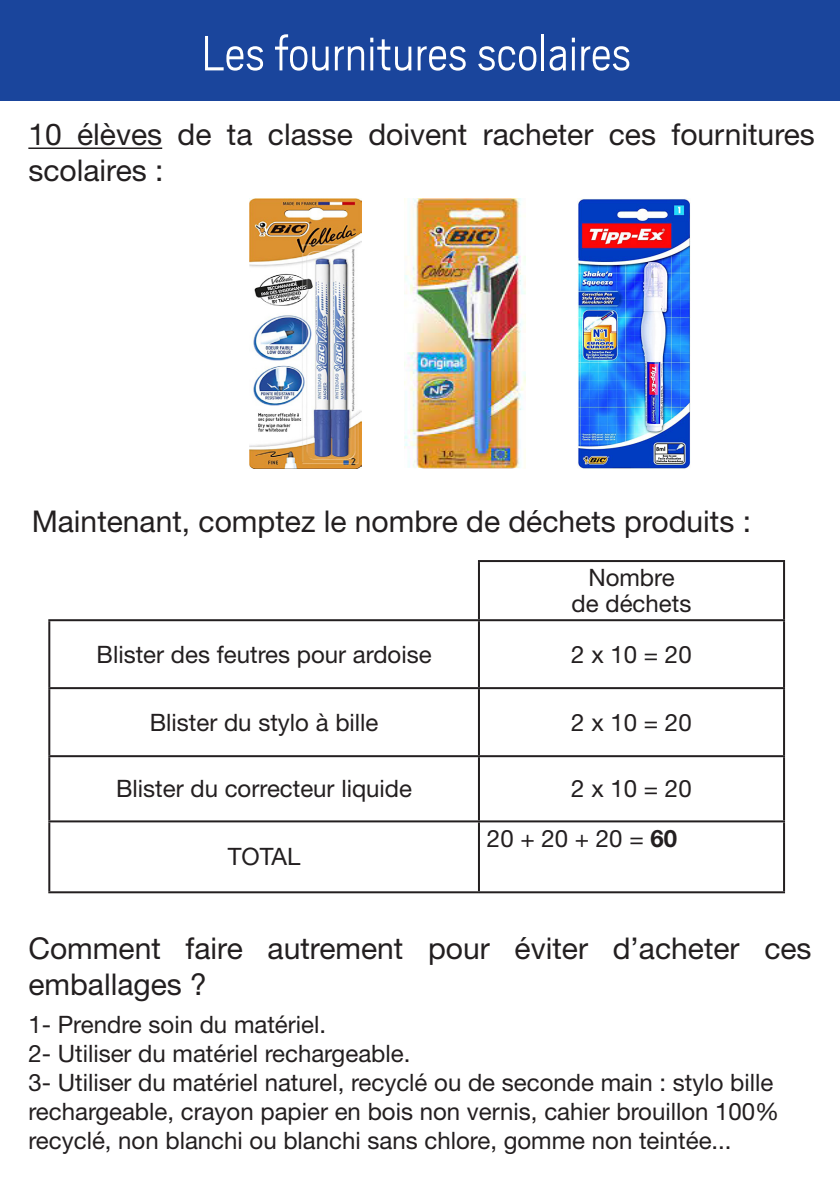
<style>
.page{position:relative;width:840px;height:1191px;background:#fff}
.page>*{position:absolute;margin:0;border:0;box-sizing:border-box;transform-origin:0 0}
.t1{font:300 55px "Scout";color:#fff;scale:.91 1}
.t2{font:30px/36px "Helvetica Neue LT Std";color:#231f20}
.t3{font:24px/28.8px "Helvetica Neue LT Std";color:#231f20}
.s1{font-weight:700}
</style>
<div class="page">
<div style="left:0;top:0;width:839px;height:100px;background:#1a459c"></div>
<hr style="left:477px;top:560px;width:307px;height:2px;background:#231f20">
<hr style="left:782px;top:562px;width:2px;height:57px;background:#231f20">
<hr style="left:48px;top:621px;width:2px;height:66px;background:#231f20">
<hr style="left:478px;top:619px;width:306px;height:2px;background:#231f20">
<hr style="left:477px;top:621px;width:2px;height:66px;background:#231f20">
<hr style="left:782px;top:621px;width:2px;height:66px;background:#231f20">
<hr style="left:48px;top:687px;width:430px;height:2px;background:#231f20">
<hr style="left:48px;top:689px;width:2px;height:66px;background:#231f20">
<hr style="left:478px;top:687px;width:306px;height:2px;background:#231f20">
<hr style="left:477px;top:689px;width:2px;height:66px;background:#231f20">
<hr style="left:782px;top:689px;width:2px;height:66px;background:#231f20">
<hr style="left:48px;top:755px;width:430px;height:2px;background:#231f20">
<hr style="left:48px;top:757px;width:2px;height:63px;background:#231f20">
<hr style="left:478px;top:755px;width:306px;height:2px;background:#231f20">
<hr style="left:477px;top:757px;width:2px;height:63px;background:#231f20">
<hr style="left:782px;top:757px;width:2px;height:63px;background:#231f20">
<hr style="left:48px;top:820px;width:430px;height:2px;background:#231f20">
<hr style="left:48px;top:822px;width:2px;height:69px;background:#231f20">
<hr style="left:478px;top:820px;width:306px;height:2px;background:#231f20">
<hr style="left:477px;top:822px;width:2px;height:69px;background:#231f20">
<hr style="left:782px;top:822px;width:2px;height:69px;background:#231f20">
<hr style="left:48px;top:891px;width:430px;height:2px;background:#231f20">
<hr style="left:478px;top:891px;width:306px;height:2px;background:#231f20">
<hr style="left:477px;top:562px;width:2px;height:57px;background:#231f20">
<hr style="left:48px;top:619px;width:430px;height:2px;background:#231f20">
<hr style="left:28px;top:147px;width:134px;height:2px;background:#231f20">
<img style="left:249px;top:198px;width:112px;height:270px">
<img style="left:404px;top:198px;width:121px;height:270px">
<img style="left:577px;top:198px;width:113px;height:270px">
<p class="t1" style="left:201px;top:18px;width:473px">Les fournitures scolaires</p>
<p class="t2" style="left:28px;top:116px;width:787px">10 élèves de ta classe doivent racheter ces fournitures scolaires :</p>
<p class="t2" style="left:32px;top:503px;width:720px">Maintenant, comptez le nombre de déchets produits :</p>
<p class="t3" style="left:588px;top:563px;width:88px">Nombre</p>
<p class="t3" style="left:571px;top:589px;width:121px">de déchets</p>
<p class="t3" style="left:96px;top:639px;width:336px">Blister des feutres pour ardoise</p>
<p class="t3" style="left:571px;top:639px;width:122px">2 x 10 = 20</p>
<p class="t3" style="left:150px;top:707px;width:230px">Blister du stylo à bille</p>
<p class="t3" style="left:571px;top:707px;width:122px">2 x 10 = 20</p>
<p class="t3" style="left:116px;top:774px;width:297px">Blister du correcteur liquide</p>
<p class="t3" style="left:571px;top:774px;width:122px">2 x 10 = 20</p>
<p class="t3" style="left:228px;top:842px;width:74px">TOTAL</p>
<p class="t3" style="left:486px;top:823px;width:191px">20 + 20 + 20 = <span class="s1">60</span></p>
<p class="t2" style="left:28px;top:929px;width:784px">Comment faire autrement pour éviter d’acheter ces emballages ?</p>
<p class="t3" style="left:28px;top:1010px;width:299px">1- Prendre soin du matériel.</p>
<p class="t3" style="left:28px;top:1039px;width:383px">2- Utiliser du matériel rechargeable.</p>
<p class="t3" style="left:28px;top:1067px;width:752px">3- Utiliser du matériel naturel, recyclé ou de seconde main : stylo bille rechargeable, crayon papier en bois non vernis, cahier brouillon 100% recyclé, non blanchi ou blanchi sans chlore, gomme non teintée...</p>
</div>
